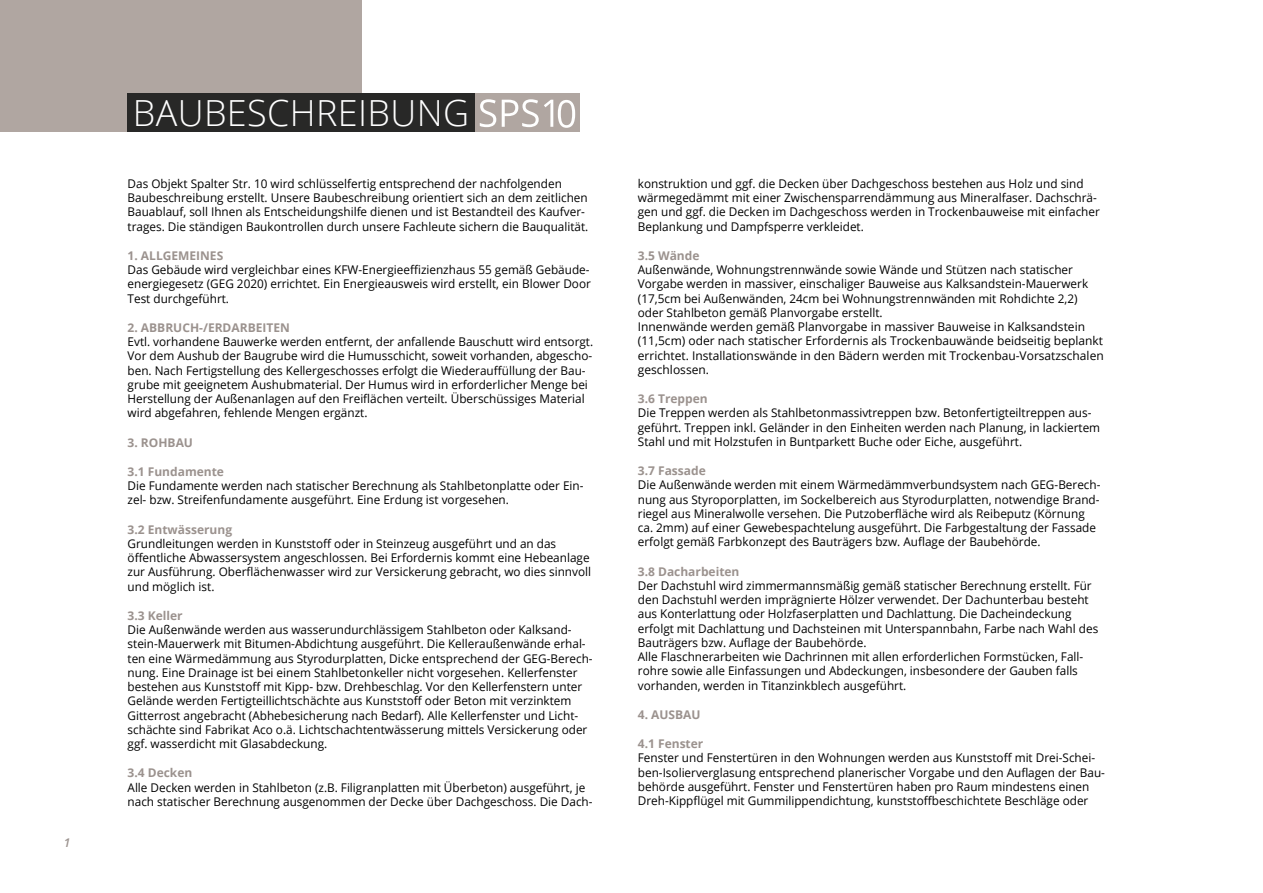
<style>
.page{position:relative;width:1263px;height:893px;background:#fff}
.page>*{position:absolute;margin:0;border:0;box-sizing:border-box;transform-origin:0 0}
.t1{font:300 36px "Open Sans";letter-spacing:.01em;color:#fff}
.t2{font:12px/14.2px "Open Sans";color:#000}
.t3{font:700 12px "Open Sans";color:#9b928e}
.t4{font:italic 600 12px "Open Sans";color:#9b928e}
</style>
<div class="page">
<div style="left:0;top:0;width:361px;height:132px;background:#b0a6a1"></div>
<div style="left:127px;top:94px;width:348px;height:38px;background:#282827"></div>
<div style="left:475px;top:94px;width:105px;height:38px;background:#b0a6a1"></div>
<svg style="left:480px;top:99px;width:95px;height:29px"></svg>
<hr style="left:1262px;top:0;width:1px;height:132px;background:#b0a6a1">
<p class="t4" style="left:64px;top:834px;width:8px">1</p>
<h1 class="t1" style="left:133px;top:88px;width:338px">BAUBESCHREIBUNG</h1>
<p class="t2" style="left:128px;top:176px;width:462px">Das Objekt Spalter Str. 10 wird schlüsselfertig entsprechend der nachfolgenden Baubeschreibung erstellt. Unsere Baubeschreibung orientiert sich an dem zeitlichen Bauablauf, soll Ihnen als Entscheidungshilfe dienen und ist Bestandteil des Kaufver&shy;trages. Die ständigen Baukontrollen durch unsere Fachleute sichern die Bauqualität.</p>
<p class="t3" style="left:128px;top:247px;width:97px">1. ALLGEMEINES</p>
<p class="t2" style="left:128px;top:262px;width:465px;text-align:justify">Das Gebäude wird vergleichbar eines KFW-Energieeffizienzhaus 55 gemäß Gebäude&shy;energiegesetz (GEG 2020) errichtet. Ein Energieausweis wird erstellt, ein Blower Door Test durchgeführt.</p>
<p class="t3" style="left:128px;top:319px;width:164px">2. ABBRUCH-/ERDARBEITEN</p>
<p class="t2" style="left:128px;top:334px;width:467px">Evtl. vorhandene Bauwerke werden entfernt, der anfallende Bauschutt wird entsorgt.<br>Vor dem Aushub der Baugrube wird die Humusschicht, soweit vorhanden, abgescho&shy;ben. Nach Fertigstellung des Kellergeschosses erfolgt die Wiederauffüllung der Bau&shy;grube mit geeignetem Aushubmaterial. Der Humus wird in erforderlicher Menge bei Herstellung der Außenanlagen auf den Freiflächen verteilt. Überschüssiges Material wird abgefahren, fehlende Mengen ergänzt.</p>
<p class="t3" style="left:128px;top:434px;width:67px">3. ROHBAU</p>
<p class="t3" style="left:128px;top:463px;width:98px">3.1 Fundamente</p>
<p class="t2" style="left:128px;top:478px;width:457px">Die Fundamente werden nach statischer Berechnung als Stahlbetonplatte oder Ein&shy;zel- bzw. Streifenfundamente ausgeführt. Eine Erdung ist vorgesehen.</p>
<p class="t3" style="left:128px;top:521px;width:106px">3.2 Entwässerung</p>
<p class="t2" style="left:128px;top:536px;width:465px">Grundleitungen werden in Kunststoff oder in Steinzeug ausgeführt und an das öffentliche Abwassersystem angeschlossen. Bei Erfordernis kommt eine Hebeanlage zur Ausführung. Oberflächenwasser wird zur Versickerung gebracht, wo dies sinnvoll und möglich ist.</p>
<p class="t3" style="left:128px;top:607px;width:57px">3.3 Keller</p>
<p class="t2" style="left:128px;top:622px;width:467px">Die Außenwände werden aus wasserundurchlässigem Stahlbeton oder Kalksand&shy;stein-Mauerwerk mit Bitumen-Abdichtung ausgeführt. Die Kelleraußenwände erhal&shy;ten eine Wärmedämmung aus Styrodurplatten, Dicke entsprechend der GEG-Berech&shy;nung. Eine Drainage ist bei einem Stahlbetonkeller nicht vorgesehen. Kellerfenster bestehen aus Kunststoff mit Kipp- bzw. Drehbeschlag. Vor den Kellerfenstern unter Gelände werden Fertigteillichtschächte aus Kunststoff oder Beton mit verzinktem Gitterrost angebracht (Abhebesicherung nach Bedarf). Alle Kellerfenster und Licht&shy;schächte sind Fabrikat Aco o.ä. Lichtschachtentwässerung mittels Versickerung oder ggf. wasserdicht mit Glasabdeckung.</p>
<p class="t3" style="left:128px;top:764px;width:66px">3.4 Decken</p>
<p class="t2" style="left:128px;top:780px;width:466px">Alle Decken werden in Stahlbeton (z.B. Filigranplatten mit Überbeton) ausgeführt, je nach statischer Berechnung ausgenommen der Decke über Dachgeschoss. Die Dach-</p>
<p class="t2" style="left:638px;top:176px;width:463px">konstruktion und ggf. die Decken über Dachgeschoss bestehen aus Holz und sind wärmegedämmt mit einer Zwischensparrendämmung aus Mineralfaser. Dachschrä&shy;gen und ggf. die Decken im Dachgeschoss werden in Trockenbauweise mit einfacher Beplankung und Dampfsperre verkleidet.</p>
<p class="t3" style="left:638px;top:247px;width:63px">3.5 Wände</p>
<p class="t2" style="left:638px;top:262px;width:467px">Außenwände, Wohnungstrennwände sowie Wände und Stützen nach statischer Vorgabe werden in massiver, einschaliger Bauweise aus Kalksandstein-Mauerwerk (17,5cm bei Außenwänden, 24cm bei Wohnungstrennwänden mit Rohdichte 2,2) oder Stahlbeton gemäß Planvorgabe erstellt.<br>Innenwände werden gemäß Planvorgabe in massiver Bauweise in Kalksandstein (11,5cm) oder nach statischer Erfordernis als Trockenbauwände beidseitig beplankt errichtet. Installationswände in den Bädern werden mit Trockenbau-Vorsatzschalen geschlossen.</p>
<p class="t3" style="left:638px;top:390px;width:71px">3.6 Treppen</p>
<p class="t2" style="left:638px;top:405px;width:464px">Die Treppen werden als Stahlbetonmassivtreppen bzw. Betonfertigteiltreppen aus&shy;geführt. Treppen inkl. Geländer in den Einheiten werden nach Planung, in lackiertem<br>Stahl und mit Holzstufen in Buntparkett Buche oder Eiche, ausgeführt.</p>
<p class="t3" style="left:638px;top:462px;width:69px">3.7 Fassade</p>
<p class="t2" style="left:638px;top:477px;width:464px">Die Außenwände werden mit einem Wärmedämmverbundsystem nach GEG-Berech&shy;nung aus Styroporplatten, im Sockelbereich aus Styrodurplatten, notwendige Brand&shy;riegel aus Mineralwolle versehen. Die Putzoberfläche wird als Reibeputz (Körnung ca. 2mm) auf einer Gewebespachtelung ausgeführt. Die Farbgestaltung der Fassade erfolgt gemäß Farbkonzept des Bauträgers bzw. Auflage der Baubehörde.</p>
<p class="t3" style="left:638px;top:563px;width:103px">3.8 Dacharbeiten</p>
<p class="t2" style="left:638px;top:578px;width:462px">Der Dachstuhl wird zimmermannsmäßig gemäß statischer Berechnung erstellt. Für den Dachstuhl werden imprägnierte Hölzer verwendet. Der Dachunterbau besteht aus Konterlattung oder Holzfaserplatten und Dachlattung. Die Dacheindeckung erfolgt mit Dachlattung und Dachsteinen mit Unterspannbahn, Farbe nach Wahl des Bauträgers bzw. Auflage der Baubehörde.<br>Alle Flaschnerarbeiten wie Dachrinnen mit allen erforderlichen Formstücken, Fall&shy;rohre sowie alle Einfassungen und Abdeckungen, insbesondere der Gauben falls vorhanden, werden in Titanzinkblech ausgeführt.</p>
<p class="t3" style="left:638px;top:706px;width:64px">4. AUSBAU</p>
<p class="t3" style="left:638px;top:735px;width:67px">4.1 Fenster</p>
<p class="t2" style="left:638px;top:750px;width:469px">Fenster und Fenstertüren in den Wohnungen werden aus Kunststoff mit Drei-Schei&shy;ben-Isolierverglasung entsprechend planerischer Vorgabe und den Auflagen der Bau&shy;behörde ausgeführt. Fenster und Fenstertüren haben pro Raum mindestens einen Dreh-Kippflügel mit Gummilippendichtung, kunststoffbeschichtete Beschläge oder</p>
</div>
